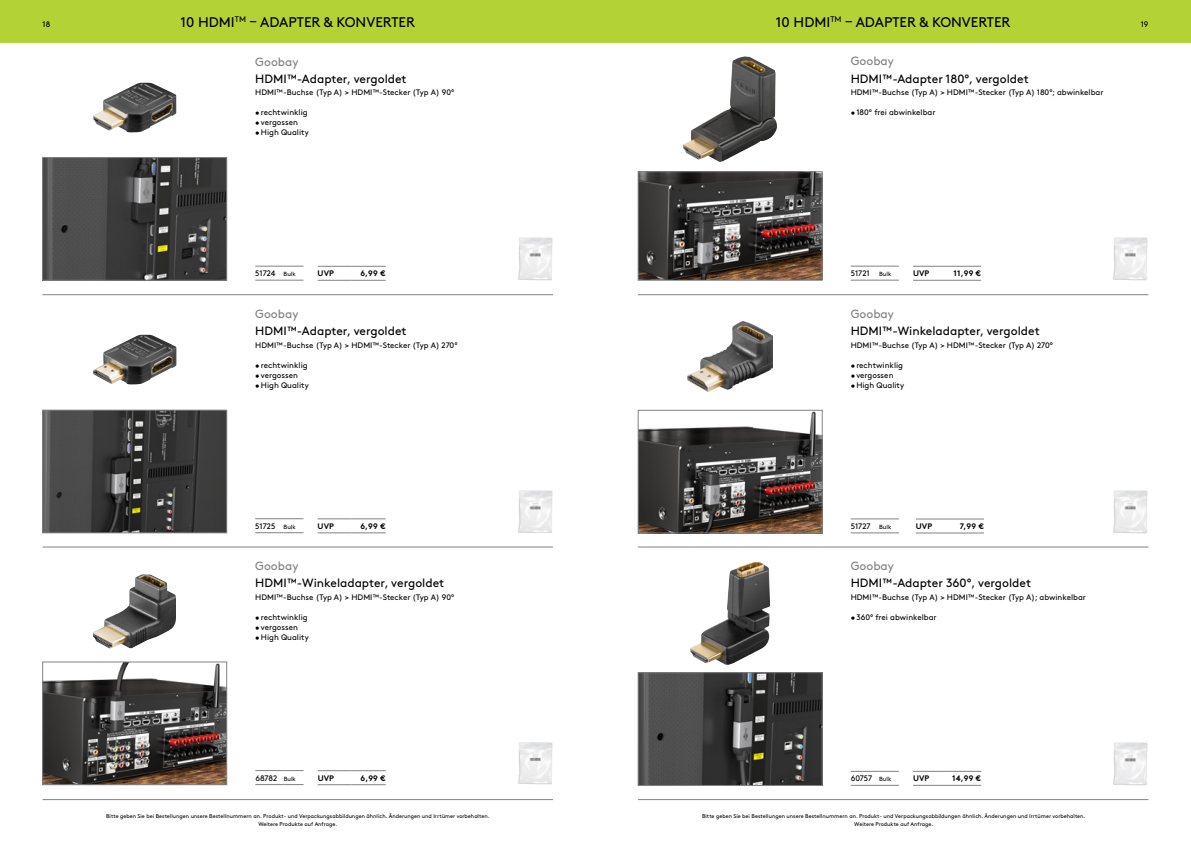
<style>
.page{position:relative;width:1191px;height:842px;background:#fff}
.page>*{position:absolute;margin:0;border:0;box-sizing:border-box;transform-origin:0 0}
.t1{font:14px "Brown";color:#000}
.t2{font:12px "Brown";color:#000}
.t3{font:12px "Brown";color:#808285}
.t4{font:8px "Brown";color:#000}
.t5{font:700 8px "Brown";letter-spacing:.005em;color:#000}
.t6{font:5.5px/8px "Brown";color:#000;text-align:center}
.s1{font-size:6px}
</style>
<div class="page">
<div style="left:595px;top:0;width:596px;height:43px;background:#b3d235"></div>
<div style="left:0;top:0;width:595px;height:43px;background:#b3d235"></div>
<hr style="left:638px;top:799px;width:510px;height:1px;background:#808285">
<hr style="left:43px;top:799px;width:510px;height:1px;background:#808285">
<hr style="left:43px;top:295px;width:510px;height:1px;background:#808285">
<hr style="left:43px;top:547px;width:510px;height:1px;background:#808285">
<hr style="left:638px;top:295px;width:510px;height:1px;background:#808285">
<img style="left:93px;top:83px;width:83px;height:49px">
<img style="left:518px;top:237px;width:35px;height:43px">
<img style="left:93px;top:335px;width:83px;height:49px">
<img style="left:518px;top:490px;width:35px;height:43px">
<img style="left:93px;top:574px;width:83px;height:75px">
<img style="left:518px;top:742px;width:35px;height:43px">
<img style="left:45px;top:412px;width:180px;height:119px">
<div style="left:43px;top:410px;width:184px;height:123px;border:1px solid #808285"></div>
<img style="left:45px;top:159px;width:180px;height:119px">
<div style="left:43px;top:157px;width:184px;height:123px;border:1px solid #808285"></div>
<img style="left:45px;top:664px;width:180px;height:119px">
<div style="left:43px;top:662px;width:184px;height:123px;border:1px solid #808285"></div>
<hr style="left:638px;top:547px;width:510px;height:1px;background:#808285">
<img style="left:690px;top:562px;width:80px;height:103px">
<img style="left:1113px;top:742px;width:35px;height:43px">
<img style="left:683px;top:56px;width:94px;height:106px">
<img style="left:1113px;top:237px;width:35px;height:43px">
<img style="left:687px;top:321px;width:85px;height:70px">
<img style="left:1113px;top:490px;width:35px;height:43px">
<img style="left:640px;top:174px;width:180px;height:104px">
<div style="left:638px;top:172px;width:184px;height:108px;border:1px solid #808285"></div>
<img style="left:640px;top:412px;width:180px;height:119px">
<div style="left:638px;top:410px;width:184px;height:123px;border:1px solid #808285"></div>
<img style="left:640px;top:674px;width:180px;height:109px">
<div style="left:638px;top:672px;width:184px;height:113px;border:1px solid #808285"></div>
<svg style="left:850px;top:771px;width:49px;height:1px"></svg>
<svg style="left:850px;top:785px;width:49px;height:1px"></svg>
<svg style="left:850px;top:266px;width:49px;height:1px"></svg>
<svg style="left:850px;top:280px;width:49px;height:1px"></svg>
<svg style="left:850px;top:519px;width:49px;height:1px"></svg>
<svg style="left:850px;top:533px;width:49px;height:1px"></svg>
<svg style="left:255px;top:266px;width:48px;height:1px"></svg>
<svg style="left:255px;top:280px;width:48px;height:1px"></svg>
<svg style="left:255px;top:518px;width:48px;height:1px"></svg>
<svg style="left:255px;top:532px;width:48px;height:1px"></svg>
<svg style="left:255px;top:770px;width:48px;height:1px"></svg>
<svg style="left:255px;top:784px;width:48px;height:1px"></svg>
<hr style="left:352px;top:266px;width:34px;height:1px;background:#808285">
<hr style="left:352px;top:280px;width:34px;height:1px;background:#808285">
<hr style="left:318px;top:266px;width:34px;height:1px;background:#808285">
<hr style="left:318px;top:280px;width:34px;height:1px;background:#808285">
<hr style="left:352px;top:519px;width:34px;height:1px;background:#808285">
<hr style="left:352px;top:533px;width:34px;height:1px;background:#808285">
<hr style="left:318px;top:519px;width:34px;height:1px;background:#808285">
<hr style="left:318px;top:533px;width:34px;height:1px;background:#808285">
<hr style="left:352px;top:770px;width:34px;height:1px;background:#808285">
<hr style="left:352px;top:784px;width:34px;height:1px;background:#808285">
<hr style="left:318px;top:770px;width:34px;height:1px;background:#808285">
<hr style="left:318px;top:784px;width:34px;height:1px;background:#808285">
<hr style="left:947px;top:266px;width:34px;height:1px;background:#808285">
<hr style="left:947px;top:280px;width:34px;height:1px;background:#808285">
<hr style="left:913px;top:266px;width:34px;height:1px;background:#808285">
<hr style="left:913px;top:280px;width:34px;height:1px;background:#808285">
<hr style="left:950px;top:519px;width:34px;height:1px;background:#808285">
<hr style="left:950px;top:533px;width:34px;height:1px;background:#808285">
<hr style="left:916px;top:519px;width:34px;height:1px;background:#808285">
<hr style="left:916px;top:533px;width:34px;height:1px;background:#808285">
<hr style="left:947px;top:771px;width:34px;height:1px;background:#808285">
<hr style="left:947px;top:785px;width:34px;height:1px;background:#808285">
<hr style="left:913px;top:771px;width:34px;height:1px;background:#808285">
<hr style="left:913px;top:785px;width:34px;height:1px;background:#808285">
<h1 class="t1" style="left:180px;top:11px;width:236px">10 HDMI<sup>TM</sup> – ADAPTER &amp; KONVERTER</h1>
<h1 class="t1" style="left:776px;top:11px;width:236px">10 HDMI<sup>TM</sup> – ADAPTER &amp; KONVERTER</h1>
<p class="t4" style="left:43px;top:18px;width:9px">18</p>
<p class="t4" style="left:1140px;top:18px;width:9px">19</p>
<h2 class="t3" style="left:255px;top:52px;width:45px">Goobay</h2>
<h2 class="t2" style="left:255px;top:70px;width:153px">HDMI™-Adapter, vergoldet</h2>
<p class="t4" style="left:255px;top:86px;width:200px">HDMI™-Buchse (Typ A) &gt; HDMI™-Stecker (Typ A) 90°</p>
<p class="t4" style="left:255px;top:106px;width:54px">• rechtwinklig</p>
<p class="t4" style="left:255px;top:116px;width:44px">• vergossen</p>
<p class="t4" style="left:255px;top:126px;width:55px">•High Quality</p>
<h2 class="t3" style="left:850px;top:52px;width:45px">Goobay</h2>
<h2 class="t2" style="left:850px;top:69px;width:180px">HDMI™-Adapter 180°, vergoldet</h2>
<p class="t4" style="left:850px;top:86px;width:254px">HDMI™-Buchse (Typ A) &gt; HDMI™-Stecker (Typ A) 180°; abwinkelbar</p>
<p class="t4" style="left:850px;top:106px;width:86px">• 180° frei abwinkelbar</p>
<p class="t4" style="left:255px;top:267px;width:42px">51724 <span class="s1">Bulk</span></p>
<p class="t5" style="left:318px;top:267px;width:18px">UVP</p>
<p class="t5" style="left:360px;top:267px;width:27px">6,99 €</p>
<p class="t4" style="left:850px;top:267px;width:42px">51721 <span class="s1">Bulk</span></p>
<p class="t5" style="left:913px;top:267px;width:18px">UVP</p>
<p class="t5" style="left:953px;top:267px;width:29px">11,99 €</p>
<h2 class="t3" style="left:255px;top:305px;width:45px">Goobay</h2>
<h2 class="t2" style="left:255px;top:322px;width:153px">HDMI™-Adapter, vergoldet</h2>
<p class="t4" style="left:255px;top:339px;width:204px">HDMI™-Buchse (Typ A) &gt; HDMI™-Stecker (Typ A) 270°</p>
<p class="t4" style="left:255px;top:359px;width:54px">• rechtwinklig</p>
<p class="t4" style="left:255px;top:369px;width:44px">• vergossen</p>
<p class="t4" style="left:255px;top:379px;width:55px">•High Quality</p>
<h2 class="t3" style="left:850px;top:305px;width:45px">Goobay</h2>
<h2 class="t2" style="left:850px;top:322px;width:190px">HDMI™-Winkeladapter, vergoldet</h2>
<p class="t4" style="left:850px;top:339px;width:204px">HDMI™-Buchse (Typ A) &gt; HDMI™-Stecker (Typ A) 270°</p>
<p class="t4" style="left:850px;top:359px;width:54px">• rechtwinklig</p>
<p class="t4" style="left:850px;top:369px;width:44px">• vergossen</p>
<p class="t4" style="left:850px;top:379px;width:55px">•High Quality</p>
<p class="t4" style="left:255px;top:520px;width:42px">51725 <span class="s1">Bulk</span></p>
<p class="t5" style="left:318px;top:520px;width:18px">UVP</p>
<p class="t5" style="left:360px;top:520px;width:27px">6,99 €</p>
<p class="t4" style="left:850px;top:520px;width:42px">51727 <span class="s1">Bulk</span></p>
<p class="t5" style="left:916px;top:520px;width:18px">UVP</p>
<p class="t5" style="left:959px;top:520px;width:26px">7,99 €</p>
<h2 class="t3" style="left:255px;top:557px;width:45px">Goobay</h2>
<h2 class="t2" style="left:255px;top:574px;width:190px">HDMI™-Winkeladapter, vergoldet</h2>
<p class="t4" style="left:255px;top:591px;width:200px">HDMI™-Buchse (Typ A) &gt; HDMI™-Stecker (Typ A) 90°</p>
<p class="t4" style="left:255px;top:611px;width:54px">• rechtwinklig</p>
<p class="t4" style="left:255px;top:621px;width:44px">• vergossen</p>
<p class="t4" style="left:255px;top:631px;width:55px">•High Quality</p>
<h2 class="t3" style="left:850px;top:557px;width:45px">Goobay</h2>
<h2 class="t2" style="left:850px;top:574px;width:182px">HDMI™-Adapter 360°, vergoldet</h2>
<p class="t4" style="left:850px;top:591px;width:237px">HDMI™-Buchse (Typ A) &gt; HDMI™-Stecker (Typ A); abwinkelbar</p>
<p class="t4" style="left:850px;top:611px;width:87px">• 360° frei abwinkelbar</p>
<p class="t4" style="left:255px;top:772px;width:42px">68782 <span class="s1">Bulk</span></p>
<p class="t5" style="left:318px;top:771px;width:18px">UVP</p>
<p class="t5" style="left:360px;top:771px;width:27px">6,99 €</p>
<p class="t4" style="left:850px;top:772px;width:42px">60757 <span class="s1">Bulk</span></p>
<p class="t5" style="left:913px;top:772px;width:18px">UVP</p>
<p class="t5" style="left:952px;top:772px;width:30px">14,99 €</p>
<p class="t6" style="left:106px;top:811px;width:385px">Bitte geben Sie bei Bestellungen unsere Bestellnummern an. Produkt- und Verpackungsabbildungen ähnlich. Änderungen und Irrtümer vorbehalten.<br>Weitere Produkte auf Anfrage.</p>
<p class="t6" style="left:702px;top:811px;width:385px">Bitte geben Sie bei Bestellungen unsere Bestellnummern an. Produkt- und Verpackungsabbildungen ähnlich. Änderungen und Irrtümer vorbehalten.<br>Weitere Produkte auf Anfrage.</p>
</div>
